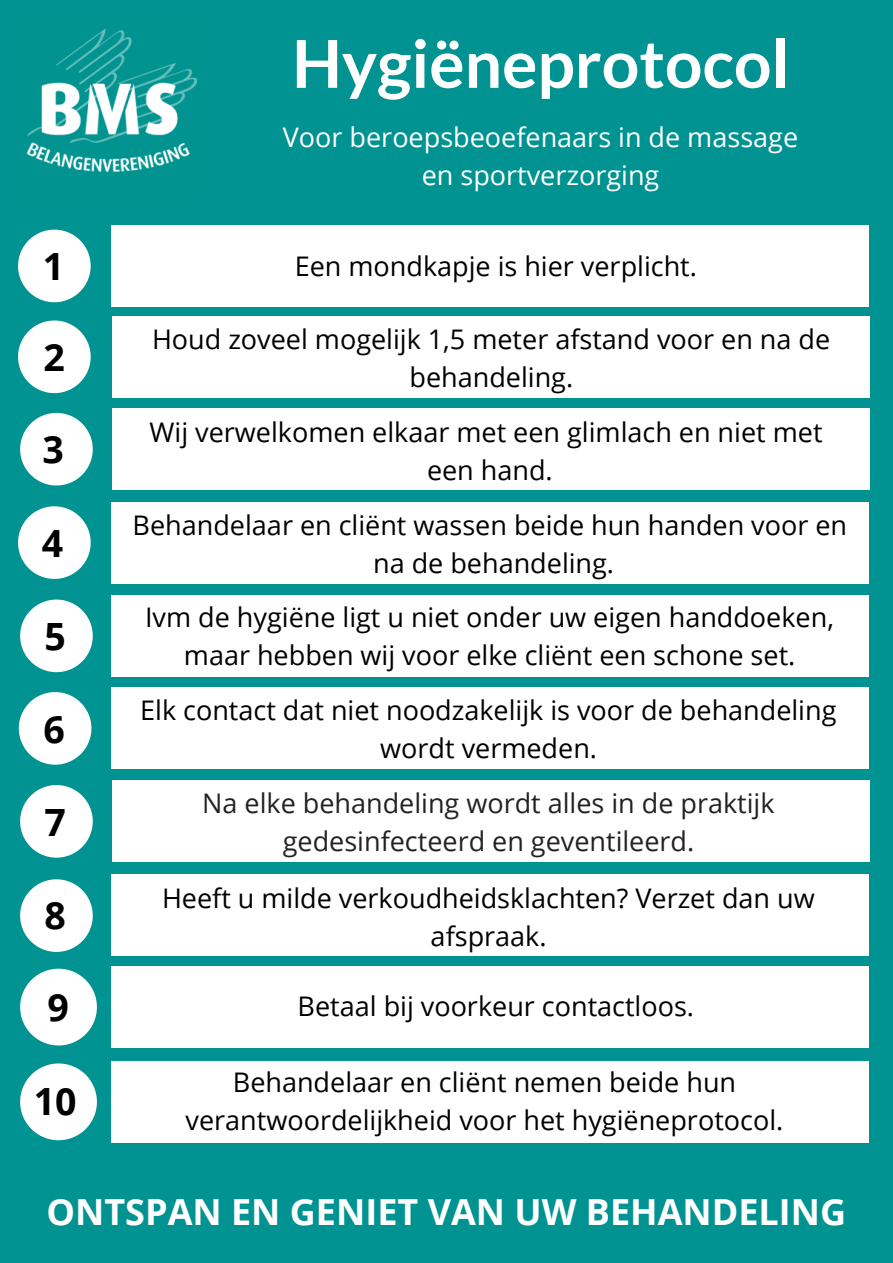
<style>
.page{position:relative;width:893px;height:1263px;background:#019391}
.page>*{position:absolute;margin:0;border:0;box-sizing:border-box;transform-origin:0 0}
.t1{font:700 66px "Lato";color:#fff}
.t2{font:700 37.5px "Open Sans";color:#000}
.t3{font:700 36px "Open Sans";color:#fff}
.t4{font:27px/37.7px "Open Sans";color:#000;text-align:center}
.t5{font:27px/37.7px "Open Sans";color:#222;text-align:center}
.t6{font:27px/37.7px "Open Sans";color:#fff;text-align:center}
</style>
<div class="page">
<div style="left:112px;top:502px;width:757px;height:81px;background:#fff"></div>
<svg style="left:20px;top:785px;width:73px;height:73px"></svg>
<svg style="left:20px;top:879px;width:73px;height:73px"></svg>
<img style="left:26px;top:28px;width:172px;height:145px">
<div style="left:112px;top:781px;width:757px;height:81px;background:#fff"></div>
<div style="left:111px;top:874px;width:757px;height:81px;background:#fff"></div>
<div style="left:111px;top:967px;width:757px;height:81px;background:#fff"></div>
<svg style="left:18px;top:230px;width:73px;height:72px"></svg>
<svg style="left:18px;top:320px;width:73px;height:73px"></svg>
<svg style="left:20px;top:413px;width:73px;height:72px"></svg>
<svg style="left:18px;top:506px;width:73px;height:73px"></svg>
<svg style="left:20px;top:599px;width:73px;height:73px"></svg>
<svg style="left:20px;top:1063px;width:77px;height:77px"></svg>
<svg style="left:20px;top:969px;width:77px;height:76px"></svg>
<svg style="left:19px;top:692px;width:72px;height:73px"></svg>
<div style="left:112px;top:316px;width:757px;height:81px;background:#fff"></div>
<div style="left:112px;top:409px;width:757px;height:81px;background:#fff"></div>
<div style="left:112px;top:596px;width:757px;height:81px;background:#fff"></div>
<div style="left:112px;top:688px;width:757px;height:81px;background:#fff"></div>
<div style="left:112px;top:1061px;width:757px;height:81px;background:#fff"></div>
<div style="left:112px;top:226px;width:757px;height:81px;background:#fff"></div>
<h2 class="t2" style="left:43px;top:240px;width:23px">1</h2>
<h2 class="t2" style="left:43px;top:331px;width:23px">2</h2>
<h2 class="t2" style="left:42px;top:423px;width:23px">3</h2>
<h2 class="t2" style="left:42px;top:517px;width:23px">4</h2>
<h2 class="t2" style="left:45px;top:610px;width:23px">5</h2>
<h2 class="t2" style="left:43px;top:702px;width:23px">6</h2>
<h2 class="t2" style="left:45px;top:795px;width:23px">7</h2>
<h2 class="t2" style="left:45px;top:889px;width:23px">8</h2>
<h2 class="t2" style="left:47px;top:981px;width:23px">9</h2>
<h2 class="t2" style="left:34px;top:1075px;width:44px">10</h2>
<h1 class="t1" style="left:292px;top:23px;width:499px">Hygiëneprotocol</h1>
<p class="t6" style="left:283px;top:118px;width:517px">Voor beroepsbeoefenaars in de massage en sportverzorging</p>
<p class="t4" style="left:295px;top:247px;width:404px">Een mondkapje is hier verplicht.</p>
<p class="t4" style="left:152px;top:320px;width:680px">Houd zoveel mogelijk 1,5 meter afstand voor en na de behandeling.</p>
<p class="t4" style="left:150px;top:412px;width:674px">Wij verwelkomen elkaar met een glimlach en niet met een hand.</p>
<p class="t4" style="left:133px;top:506px;width:716px">Behandelaar en cliënt wassen beide hun handen voor en na de behandeling.</p>
<p class="t4" style="left:145px;top:598px;width:690px">Ivm de hygiëne ligt u niet onder uw eigen handdoeken, maar hebben wij voor elke cliënt een schone set.</p>
<p class="t4" style="left:140px;top:690px;width:697px">Elk contact dat niet noodzakelijk is voor de behandeling wordt vermeden.</p>
<p class="t5" style="left:202px;top:783px;width:574px">Na elke behandeling wordt alles in de praktijk gedesinfecteerd en geventileerd.</p>
<p class="t4" style="left:162px;top:879px;width:654px">Heeft u milde verkoudheidsklachten? Verzet dan uw afspraak.</p>
<p class="t4" style="left:298px;top:987px;width:398px">Betaal bij voorkeur contactloos.</p>
<p class="t4" style="left:186px;top:1062px;width:599px">Behandelaar en cliënt nemen beide hun verantwoordelijkheid voor het hygiëneprotocol.</p>
<h3 class="t3" style="left:47px;top:1187px;width:801px">ONTSPAN EN GENIET VAN UW BEHANDELING</h3>
</div>
